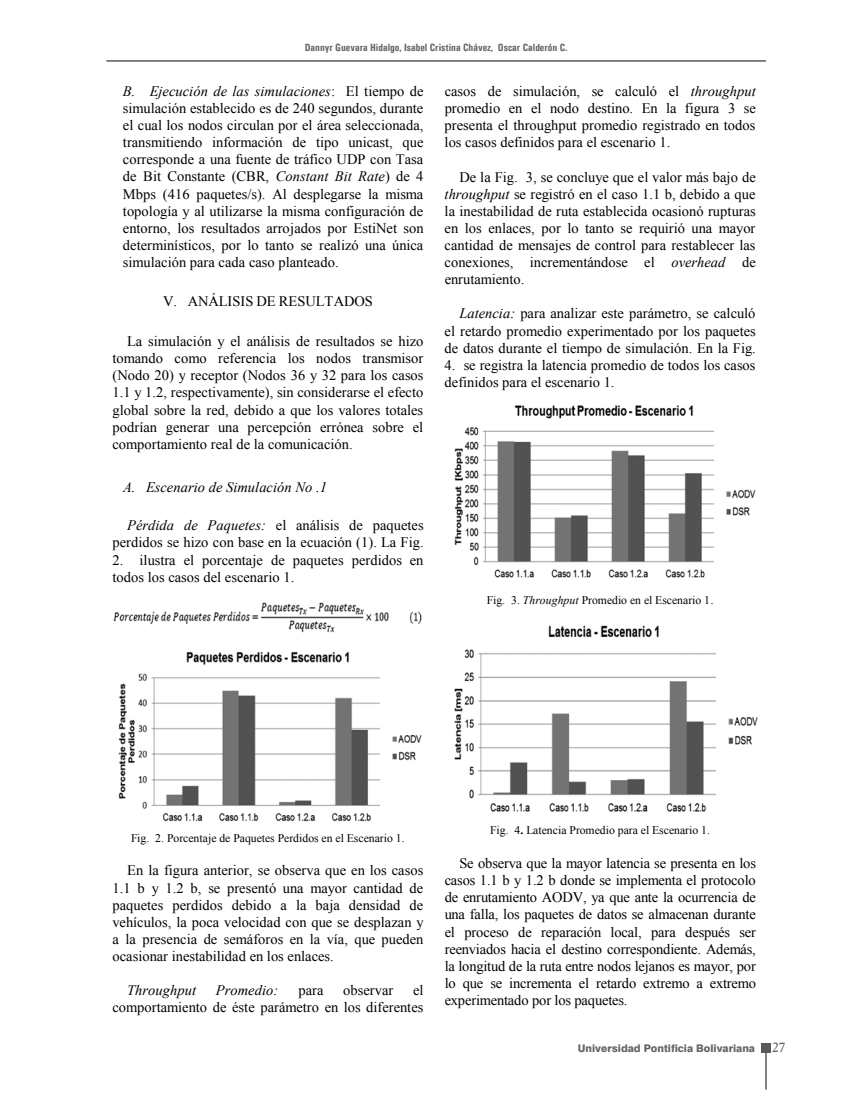
<style>
.page{position:relative;width:851px;height:1106px;background:#fff}
.page>*{position:absolute;margin:0;border:0;box-sizing:border-box;transform-origin:0 0}
.t1{font:14.55px/17.1px "Times New Roman";color:#000;text-align:justify}
.t2{font:italic 14.55px "Times New Roman";color:#000}
.t3{font:13.5px "Aldine 721 BT";color:#636466}
.t4{font:11.7px "Times New Roman";color:#000}
.t5{font:700 condensed 10.5px "Univers";color:#636466}
.t6{font:800 10.5px "Swiss 721 BT";color:#636466}
.s1{font-style:italic}
.s2{font-size:13.05px}
.s3{font-weight:700}
</style>
<div class="page">
<hr style="left:765px;top:1052px;width:1px;height:37px;background:#58595b">
<div style="left:760px;top:1043px;width:10px;height:10px;background:#58595b"></div>
<hr style="left:106px;top:60px;width:659px;height:2px;background:#58595b">
<img style="left:118px;top:652px;width:304px;height:170px">
<img style="left:454px;top:405px;width:302px;height:173px">
<img style="left:454px;top:625px;width:304px;height:187px">
<img style="left:113px;top:602px;width:309px;height:31px">
<p class="t5" style="left:304px;top:41px;width:264px">Dannyr Guevara Hidalgo, Isabel Cristina Chávez, Oscar Calderón C.</p>
<p class="t1" style="left:123px;top:82px;width:302px"><span class="s1">B. Ejecución de las simulaciones</span>: El tiempo de simulación establecido es de 240 segundos, durante el cual los nodos circulan por el área seleccionada, transmitiendo información de tipo unicast, que corresponde a una fuente de tráfico UDP con Tasa de Bit Constante (CBR, <span class="s1">Constant Bit Rate</span>) de 4<br>Mbps (416 paquetes/s). Al desplegarse la misma topología y al utilizarse la misma configuración de entorno, los resultados arrojados por EstiNet son determinísticos, por lo tanto se realizó una única simulación para cada caso planteado.</p>
<p class="t1" style="left:163px;top:292px;width:211px">V. ANÁLISIS DE RESULTADOS</p>
<p class="t1" style="left:112px;top:332px;width:312px;text-indent:15px">La simulación y el análisis de resultados se hizo tomando como referencia los nodos transmisor (Nodo 20) y receptor (Nodos 36 y 32 para los casos 1.1 y 1.2, respectivamente), sin considerarse el efecto global sobre la red, debido a que los valores totales podrían generar una percepción errónea sobre el comportamiento real de la comunicación.</p>
<p class="t2" style="left:123px;top:477px;width:206px">A. Escenario de Simulación No .1</p>
<p class="t1" style="left:112px;top:516px;width:312px;text-align:right"><span class="s1">Pérdida de Paquetes:</span> el análisis de paquetes perdidos se hizo con base en la ecuación (1). La Fig.</p>
<p class="t1" style="left:112px;top:551px;width:312px">2. ilustra el porcentaje de paquetes perdidos en todos los casos del escenario 1.</p>
<p class="t1" style="left:444px;top:82px;width:313px">casos de simulación, se calculó el <span class="s1">throughput </span>promedio en el nodo destino. En la figura 3 se presenta el throughput promedio registrado en todos los casos definidos para el escenario 1.</p>
<p class="t1" style="left:444px;top:168px;width:313px;text-indent:15px">De la Fig. 3, se concluye que el valor más bajo de <span class="s1">throughput</span> se registró en el caso 1.1 b, debido a que la inestabilidad de ruta establecida ocasionó rupturas en los enlaces, por lo tanto se requirió una mayor cantidad de mensajes de control para restablecer las conexiones, incrementándose el <span class="s1">overhead</span> de enrutamiento.</p>
<p class="t1" style="left:444px;top:305px;width:312px;text-indent:15px"><span class="s1">Latencia:</span> para analizar este parámetro, se calculó el retardo promedio experimentado por los paquetes de datos durante el tiempo de simulación. En la Fig.</p>
<p class="t1" style="left:444px;top:356px;width:312px">4. se registra la latencia promedio de todos los casos definidos para el escenario 1.</p>
<p class="t4" style="left:486px;top:592px;width:228px">Fig. 3. <span class="s1">Throughput</span> Promedio en el Escenario 1<span class="s2">.</span></p>
<p class="t4" style="left:131px;top:830px;width:275px">Fig. 2. Porcentaje de Paquetes Perdidos en el Escenario 1.</p>
<p class="t1" style="left:112px;top:861px;width:312px;text-indent:15px">En la figura anterior, se observa que en los casos 1.1 b y 1.2 b, se presentó una mayor cantidad de paquetes perdidos debido a la baja densidad de vehículos, la poca velocidad con que se desplazan y a la presencia de semáforos en la vía, que pueden ocasionar inestabilidad en los enlaces.</p>
<p class="t2" style="left:127px;top:980px;width:70px">Throughput</p>
<p class="t2" style="left:216px;top:980px;width:64px">Promedio:</p>
<p class="t1" style="left:298px;top:981px;width:27px">para</p>
<p class="t1" style="left:343px;top:981px;width:51px">observar</p>
<p class="t1" style="left:112px;top:981px;width:312px;text-align:right">el<br>comportamiento de éste parámetro en los diferentes</p>
<p class="t4" style="left:490px;top:822px;width:221px">Fig. 4<span class="s3">.</span> Latencia Promedio para el Escenario 1.</p>
<p class="t1" style="left:444px;top:854px;width:313px;text-indent:15px">Se observa que la mayor latencia se presenta en los casos 1.1 b y 1.2 b donde se implementa el protocolo de enrutamiento AODV, ya que ante la ocurrencia de una falla, los paquetes de datos se almacenan durante el proceso de reparación local, para después ser reenviados hacia el destino correspondiente. Además, la longitud de la ruta entre nodos lejanos es mayor, por lo que se incrementa el retardo extremo a extremo experimentado por los paquetes.</p>
<p class="t6" style="left:577px;top:1041px;width:179px">Universidad Pontificia Bolivariana</p>
<p class="t3" style="left:772px;top:1039px;width:15px">27</p>
</div>
